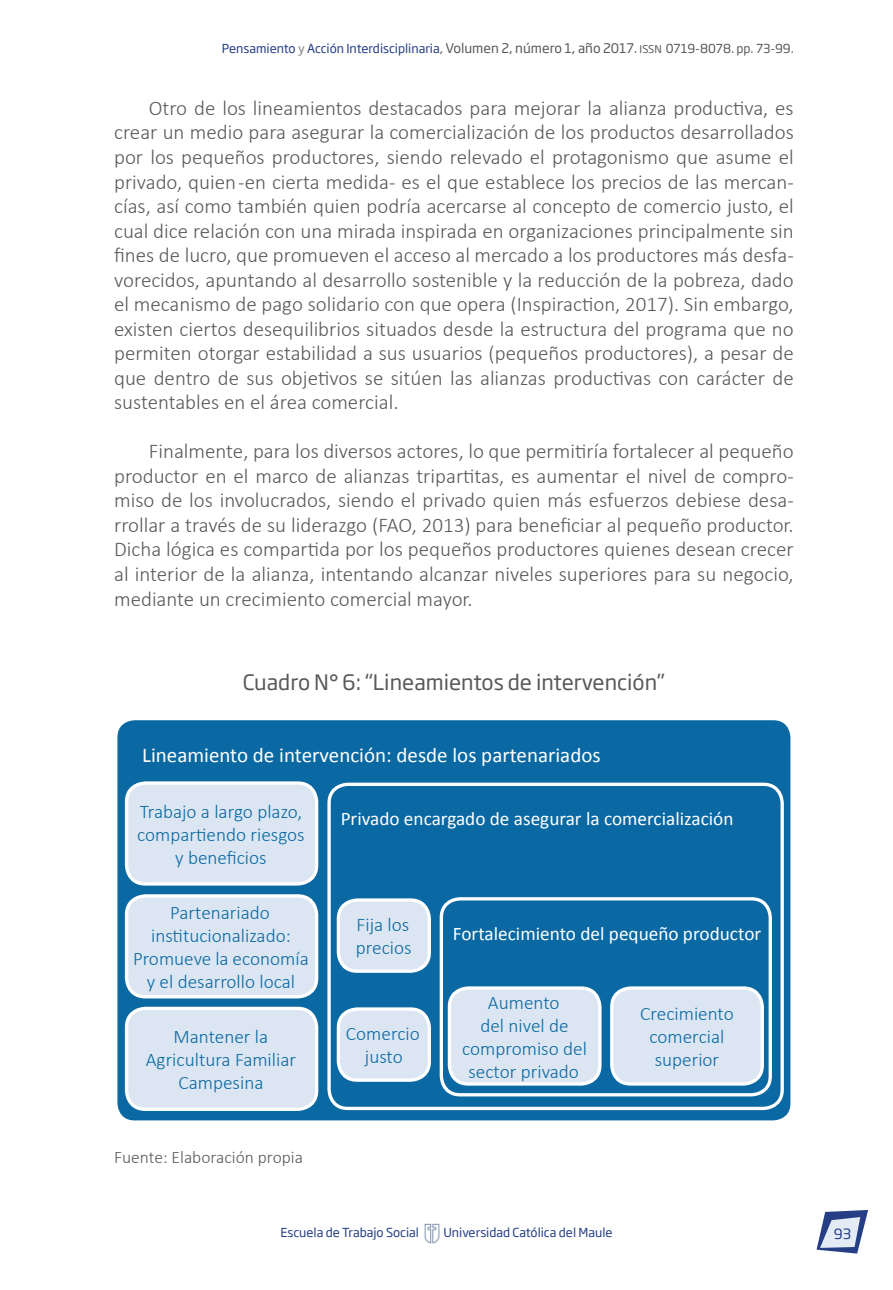
<style>
.page{position:relative;width:893px;height:1290px;background:#fff}
.page>*{position:absolute;margin:0;border:0;box-sizing:border-box;transform-origin:0 0}
.t1{font:300 21px/24.5px "Calibri";color:#58595b;text-align:justify}
.t2{font:21px "Calibri";color:#fff}
.t3{font:21px "Soho Gothic Pro";color:#58595b}
.t4{font:300 19.25px/23.1px "Calibri";color:#0a69a3;text-align:center}
.t5{font:19.25px "Calibri";color:#fff}
.t6{font:300 17.5px "Calibri";color:#58595b}
.t7{font:14px "Soho Gothic Pro";color:#0a477d}
.t8{font:12.25px "Soho Gothic Pro";color:#253e85}
.s1{color:#808387}
.s2{color:#555759}
.s3{font-size:13.12px;color:#58595b}
.s4{font-size:10.5px;color:#555759}
.s5{color:#58595b}
</style>
<div class="page">
<svg style="left:816px;top:1210px;width:52px;height:43px"></svg>
<img style="left:424px;top:1223px;width:16px;height:21px">
<div style="left:116px;top:718px;width:676px;height:404px;background:#0a69a3;border-radius:19px"></div>
<div style="left:114px;top:717px;width:680px;height:407px;border:3px solid #fff;border-radius:19px"></div>
<div style="left:127px;top:783px;width:190px;height:101px;background:#dce6f2;border-radius:19px"></div>
<div style="left:125px;top:781px;width:193px;height:104px;border:3px solid #fff;border-radius:19px"></div>
<div style="left:127px;top:896px;width:190px;height:101px;background:#dce6f2;border-radius:19px"></div>
<div style="left:125px;top:894px;width:193px;height:104px;border:3px solid #fff;border-radius:19px"></div>
<div style="left:127px;top:1008px;width:190px;height:101px;background:#dce6f2;border-radius:19px"></div>
<div style="left:125px;top:1007px;width:193px;height:104px;border:3px solid #fff;border-radius:19px"></div>
<div style="left:327px;top:783px;width:457px;height:327px;border:3px solid #fff;border-radius:19px"></div>
<div style="left:338px;top:900px;width:91px;height:71px;background:#dce6f2;border-radius:19px"></div>
<div style="left:337px;top:898px;width:94px;height:75px;border:3px solid #fff;border-radius:19px"></div>
<div style="left:338px;top:1009px;width:91px;height:71px;background:#dce6f2;border-radius:19px"></div>
<div style="left:337px;top:1007px;width:94px;height:75px;border:3px solid #fff;border-radius:19px"></div>
<div style="left:440px;top:897px;width:332px;height:199px;border:3px solid #fff;border-radius:19px"></div>
<div style="left:449px;top:988px;width:151px;height:96px;background:#dce6f2;border-radius:19px"></div>
<div style="left:448px;top:986px;width:153px;height:99px;border:3px solid #fff;border-radius:19px"></div>
<div style="left:612px;top:988px;width:150px;height:96px;background:#dce6f2;border-radius:19px"></div>
<div style="left:610px;top:986px;width:154px;height:99px;border:3px solid #fff;border-radius:19px"></div>
<p class="t8" style="left:222px;top:39px;width:573px">Pensamiento <span class="s1">y</span> Acción Interdisciplinaria<span class="s2">,</span> <span class="s3">Volumen 2, número 1, año 2017</span><span class="s2">.</span> <span class="s4">ISSN</span> <span class="s2">0719-8078.</span> <span class="s5">pp. 73-99.</span></p>
<p class="t1" style="left:114px;top:96px;width:681px;text-indent:35px">Otro de los lineamientos destacados para mejorar la alianza productiva, es crear un medio para asegurar la comercialización de los productos desarrollados por los pequeños productores, siendo relevado el protagonismo que asume el privado, quien -en cierta medida- es el que establece los precios de las mercan&shy;cías, así como también quien podría acercarse al concepto de comercio justo, el cual dice relación con una mirada inspirada en organizaciones principalmente sin fines de lucro, que promueven el acceso al mercado a los productores más desfa&shy;vorecidos, apuntando al desarrollo sostenible y la reducción de la pobreza, dado el mecanismo de pago solidario con que opera (Inspiraction, 2017). Sin embargo, existen ciertos desequilibrios situados desde la estructura del programa que no permiten otorgar estabilidad a sus usuarios (pequeños productores), a pesar de que dentro de sus objetivos se sitúen las alianzas productivas con carácter de sustentables en el área comercial.</p>
<p class="t1" style="left:114px;top:439px;width:681px;text-indent:35px">Finalmente, para los diversos actores, lo que permitiría fortalecer al pequeño productor en el marco de alianzas tripartitas, es aumentar el nivel de compro&shy;miso de los involucrados, siendo el privado quien más esfuerzos debiese desa&shy;rrollar a través de su liderazgo (FAO, 2013) para beneficiar al pequeño productor.<br>Dicha lógica es compartida por los pequeños productores quienes desean crecer al interior de la alianza, intentando alcanzar niveles superiores para su negocio, mediante un crecimiento comercial mayor.</p>
<p class="t3" style="left:243px;top:665px;width:423px">Cuadro N° 6: “Lineamientos de intervención”</p>
<p class="t2" style="left:142px;top:741px;width:460px">Lineamiento de intervención: desde los partenariados</p>
<p class="t4" style="left:137px;top:799px;width:169px">Trabajo a largo plazo, compartiendo riesgos y beneficios</p>
<p class="t4" style="left:133px;top:901px;width:177px">Partenariado institucionalizado:<br>Promueve la economía y el desarrollo local</p>
<p class="t4" style="left:146px;top:1025px;width:152px">Mantener la<br>Agricultura Familiar<br>Campesina</p>
<p class="t5" style="left:341px;top:807px;width:394px">Privado encargado de asegurar la comercialización</p>
<p class="t4" style="left:356px;top:913px;width:57px;text-align:left">Fija los precios</p>
<p class="t5" style="left:453px;top:921px;width:310px">Fortalecimiento del pequeño productor</p>
<p class="t4" style="left:462px;top:990px;width:126px">Aumento<br>del nivel de compromiso del sector privado</p>
<p class="t4" style="left:640px;top:1002px;width:95px">Crecimiento comercial superior</p>
<p class="t4" style="left:346px;top:1022px;width:75px">Comercio justo</p>
<p class="t6" style="left:114px;top:1146px;width:190px">Fuente: Elaboración propia</p>
<p class="t8" style="left:280px;top:1223px;width:140px">Escuela de Trabajo Social</p>
<p class="t8" style="left:443px;top:1223px;width:171px">Universidad Católica del Maule</p>
<p class="t7" style="left:834px;top:1222px;width:19px">93</p>
</div>
